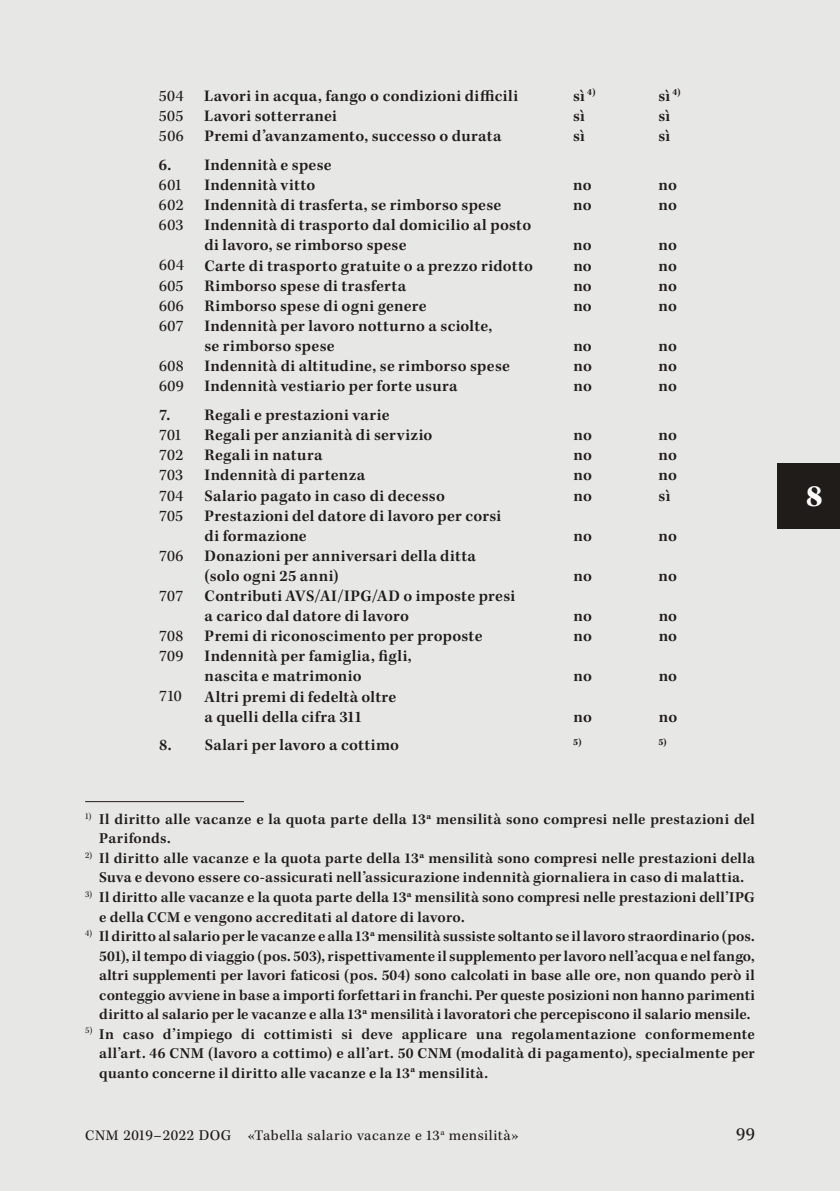
<style>
.page{position:relative;width:840px;height:1191px;background:#fff}
.page>*{position:absolute;margin:0;border:0;box-sizing:border-box;transform-origin:0 0}
.t1{font:900 32px "Kepler Std";color:#fff}
.t2{font:19px "Kepler Std";color:#201c1a}
.t3{font:600 16.4px/20px "Kepler Std";letter-spacing:.02em;color:#201c1a}
.t4{font:16.4px "Kepler Std";letter-spacing:.02em;color:#201c1a}
.t5{font:600 15.6px/19.4px "Kepler Std";letter-spacing:.015em;color:#201c1a}
.t6{font:15px "Kepler Std";letter-spacing:.035em;color:#201c1a}
.t7{font:700 9.6px "Kepler Std";color:#201c1a}
.s1{font-weight:400}
.s2{font-size:15.6px}
</style>
<div class="page">
<div style="left:0;top:0;width:839px;height:1191px;background:#e7e7e6"></div>
<div style="left:777px;top:463px;width:62px;height:66px;background:#201c1a"></div>
<hr style="left:85px;top:801px;width:159px;height:1px;background:#201c1a">
<p class="t3" style="left:159px;top:86px;width:360px"><span class="s1">504</span> Lavori in acqua, fango o condizioni difficili</p>
<p class="t3" style="left:573px;top:86px;width:24px">sì <sup>4)</sup></p>
<p class="t3" style="left:658px;top:86px;width:24px">sì <sup>4)</sup></p>
<p class="t4" style="left:159px;top:107px;width:26px">505</p>
<p class="t3" style="left:204px;top:107px;width:134px">Lavori sotterranei</p>
<p class="t3" style="left:573px;top:107px;width:13px">sì</p>
<p class="t3" style="left:658px;top:107px;width:13px">sì</p>
<p class="t4" style="left:159px;top:127px;width:26px">506</p>
<p class="t3" style="left:204px;top:127px;width:298px">Premi d’avanzamento, successo o durata</p>
<p class="t3" style="left:573px;top:127px;width:13px">sì</p>
<p class="t3" style="left:658px;top:127px;width:13px">sì</p>
<p class="t3" style="left:159px;top:155px;width:174px">6. Indennità e spese</p>
<p class="t4" style="left:159px;top:176px;width:24px">601</p>
<p class="t3" style="left:204px;top:176px;width:112px">Indennità vitto</p>
<p class="t3" style="left:573px;top:176px;width:20px">no</p>
<p class="t3" style="left:658px;top:176px;width:20px">no</p>
<p class="t4" style="left:159px;top:196px;width:26px">602</p>
<p class="t3" style="left:204px;top:196px;width:298px">Indennità di trasferta, se rimborso spese</p>
<p class="t3" style="left:573px;top:196px;width:20px">no</p>
<p class="t3" style="left:658px;top:196px;width:20px">no</p>
<p class="t4" style="left:159px;top:216px;width:26px">603</p>
<p class="t3" style="left:204px;top:216px;width:328px">Indennità di trasporto dal domicilio al posto di lavoro, se rimborso spese</p>
<p class="t3" style="left:573px;top:236px;width:20px">no</p>
<p class="t3" style="left:658px;top:236px;width:20px">no</p>
<p class="t3" style="left:159px;top:256px;width:375px"><span class="s1">604</span> Carte di trasporto gratuite o a prezzo ridotto</p>
<p class="t3" style="left:573px;top:256px;width:20px">no</p>
<p class="t3" style="left:658px;top:256px;width:20px">no</p>
<p class="t4" style="left:159px;top:276px;width:26px">605</p>
<p class="t3" style="left:204px;top:276px;width:203px">Rimborso spese di trasferta</p>
<p class="t3" style="left:573px;top:276px;width:20px">no</p>
<p class="t3" style="left:658px;top:276px;width:20px">no</p>
<p class="t3" style="left:159px;top:296px;width:269px"><span class="s1">606</span> Rimborso spese di ogni genere</p>
<p class="t3" style="left:573px;top:296px;width:20px">no</p>
<p class="t3" style="left:658px;top:296px;width:20px">no</p>
<p class="t4" style="left:159px;top:316px;width:26px">607</p>
<p class="t3" style="left:204px;top:316px;width:289px">Indennità per lavoro notturno a sciolte, se rimborso spese</p>
<p class="t3" style="left:573px;top:336px;width:20px">no</p>
<p class="t3" style="left:658px;top:336px;width:20px">no</p>
<p class="t4" style="left:159px;top:357px;width:26px">608</p>
<p class="t3" style="left:204px;top:357px;width:307px">Indennità di altitudine, se rimborso spese</p>
<p class="t3" style="left:573px;top:357px;width:20px">no</p>
<p class="t3" style="left:658px;top:357px;width:20px">no</p>
<p class="t3" style="left:159px;top:377px;width:300px"><span class="s1">609</span> Indennità vestiario per forte usura</p>
<p class="t3" style="left:573px;top:377px;width:20px">no</p>
<p class="t3" style="left:658px;top:377px;width:20px">no</p>
<p class="t3" style="left:159px;top:405px;width:232px">7. Regali e prestazioni varie</p>
<p class="t4" style="left:159px;top:426px;width:24px">701</p>
<p class="t3" style="left:204px;top:425px;width:229px">Regali per anzianità di servizio</p>
<p class="t3" style="left:573px;top:425px;width:20px">no</p>
<p class="t3" style="left:658px;top:425px;width:20px">no</p>
<p class="t4" style="left:159px;top:446px;width:26px">702</p>
<p class="t3" style="left:204px;top:446px;width:119px">Regali in natura</p>
<p class="t3" style="left:573px;top:446px;width:20px">no</p>
<p class="t3" style="left:658px;top:446px;width:20px">no</p>
<p class="t4" style="left:159px;top:466px;width:26px">703</p>
<p class="t3" style="left:204px;top:466px;width:162px">Indennità di partenza</p>
<p class="t3" style="left:573px;top:466px;width:20px">no</p>
<p class="t3" style="left:658px;top:466px;width:20px">no</p>
<p class="t4" style="left:159px;top:486px;width:26px">704</p>
<p class="t3" style="left:204px;top:486px;width:242px">Salario pagato in caso di decesso</p>
<p class="t3" style="left:573px;top:486px;width:20px">no</p>
<p class="t3" style="left:658px;top:486px;width:13px">sì</p>
<p class="t4" style="left:159px;top:506px;width:25px">705</p>
<p class="t3" style="left:204px;top:506px;width:298px">Prestazioni del datore di lavoro per corsi di formazione</p>
<p class="t3" style="left:573px;top:526px;width:20px">no</p>
<p class="t3" style="left:658px;top:526px;width:20px">no</p>
<p class="t4" style="left:159px;top:546px;width:26px">706</p>
<p class="t3" style="left:204px;top:546px;width:273px">Donazioni per anniversari della ditta (solo ogni 25 anni)</p>
<p class="t4" style="left:159px;top:586px;width:26px">707</p>
<p class="t3" style="left:204px;top:586px;width:312px">Contributi AVS/AI/IPG/AD o imposte presi a carico dal datore di lavoro</p>
<p class="t3" style="left:573px;top:566px;width:20px">no</p>
<p class="t3" style="left:658px;top:566px;width:20px">no</p>
<p class="t3" style="left:573px;top:606px;width:20px">no</p>
<p class="t3" style="left:658px;top:606px;width:20px">no</p>
<p class="t4" style="left:159px;top:627px;width:26px">708</p>
<p class="t3" style="left:204px;top:626px;width:279px">Premi di riconoscimento per proposte</p>
<p class="t3" style="left:573px;top:626px;width:20px">no</p>
<p class="t3" style="left:658px;top:626px;width:20px">no</p>
<p class="t4" style="left:159px;top:647px;width:26px">709</p>
<p class="t3" style="left:204px;top:647px;width:208px">Indennità per famiglia, figli, nascita e matrimonio</p>
<p class="t3" style="left:573px;top:667px;width:20px">no</p>
<p class="t3" style="left:658px;top:667px;width:20px">no</p>
<p class="t4" style="left:159px;top:687px;width:24px">710</p>
<p class="t3" style="left:204px;top:687px;width:193px">Altri premi di fedeltà oltre a quelli della cifra 311</p>
<p class="t3" style="left:573px;top:707px;width:20px">no</p>
<p class="t3" style="left:658px;top:707px;width:20px">no</p>
<p class="t3" style="left:159px;top:735px;width:241px">8. Salari per lavoro a cottimo</p>
<p class="t7" style="left:573px;top:736px;width:10px">5)</p>
<p class="t7" style="left:658px;top:736px;width:10px">5)</p>
<p class="t5" style="left:99px;top:810px;width:656px;text-indent:-14px"><sup>1)</sup> Il diritto alle vacanze e la quota parte della 13<sup>a</sup> mensilità sono compresi nelle prestazioni del<br>Parifonds.</p>
<p class="t5" style="left:85px;top:849px;width:670px;text-align:center"><sup>2)</sup> Il diritto alle vacanze e la quota parte della 13<sup>a</sup> mensilità sono compresi nelle prestazioni della<br>Suva e devono essere co-assicurati nell’assicurazione indennità giornaliera in caso di malattia.</p>
<p class="t5" style="left:99px;top:888px;width:656px;text-indent:-14px"><sup>3)</sup> Il diritto alle vacanze e la quota parte della 13<sup>a</sup> mensilità sono compresi nelle prestazioni dell’IPG e della CCM e vengono accreditati al datore di lavoro.</p>
<p class="t5" style="left:99px;top:927px;width:656px;text-align:justify;text-indent:-14px"><sup>4)</sup> Il diritto al salario per le vacanze e alla 13<sup>a</sup> mensilità sussiste soltanto se il lavoro straordinario (pos.<br>501), il tempo di viaggio (pos. 503), rispettivamente il supplemento per lavoro nell’acqua e nel fango, altri supplementi per lavori faticosi (pos. 504) sono calcolati in base alle ore, non quando però il conteggio avviene in base a importi forfettari in franchi. Per queste posizioni non hanno parimenti diritto al salario per le vacanze e alla 13<sup>a</sup> mensilità i lavoratori che percepiscono il salario mensile.</p>
<p class="t5" style="left:99px;top:1024px;width:656px;text-align:justify;text-indent:-14px"><sup>5)</sup> In caso d’impiego di cottimisti si deve applicare una regolamentazione conformemente all’art. 46 CNM (lavoro a cottimo) e all’art. 50 CNM (modalità di pagamento), specialmente per quanto concerne il diritto alle vacanze e la 13<sup>a</sup> mensilità.</p>
<p class="t6" style="left:85px;top:1126px;width:435px">CNM <span class="s2">2019–2022 DOG</span> «Tabella salario vacanze e 13<sup>a</sup> mensilità»</p>
<p class="t2" style="left:735px;top:1123px;width:20px">99</p>
<h1 class="t1" style="left:805px;top:478px;width:19px">8</h1>
</div>
